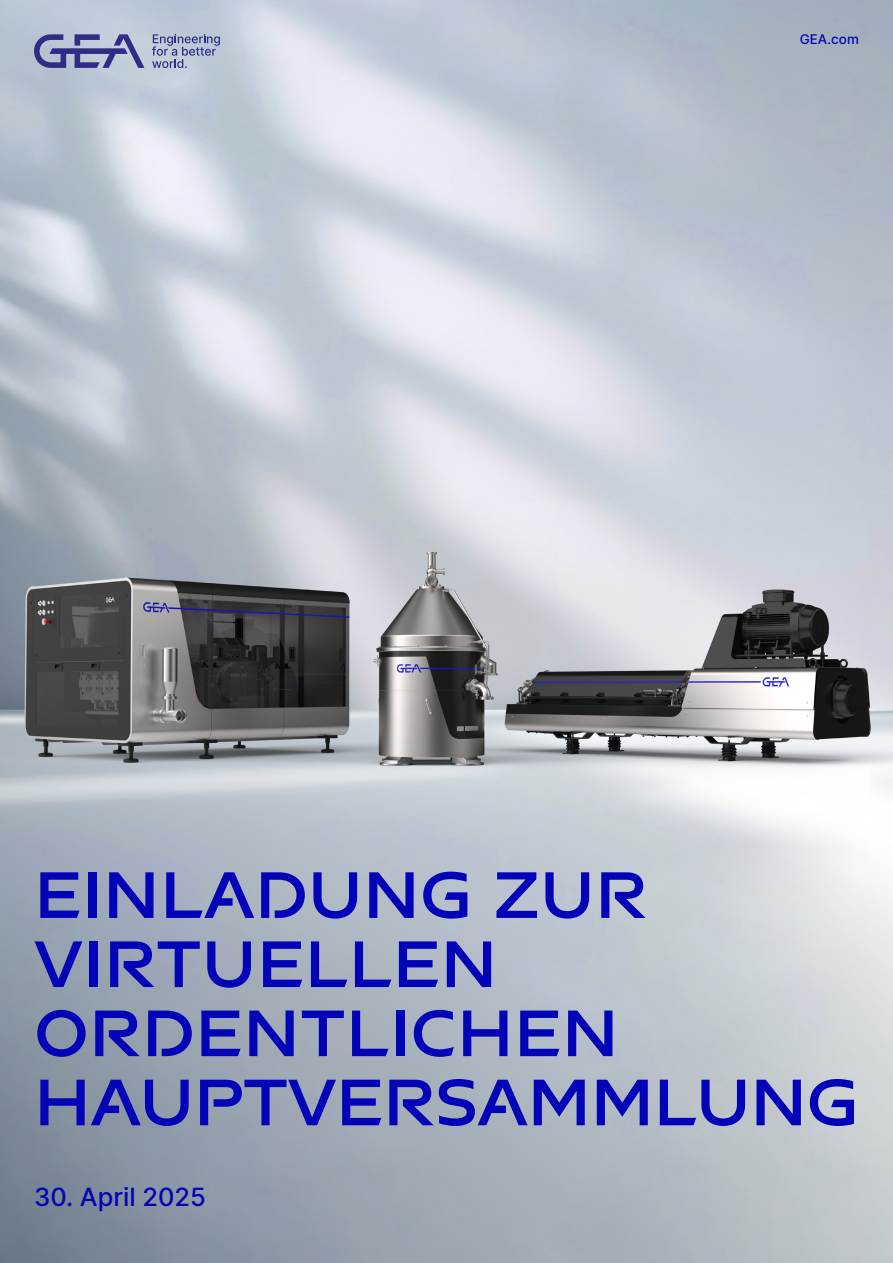
<style>
.page{position:relative;width:893px;height:1263px;background:#fff}
.page>*{position:absolute;margin:0;border:0;box-sizing:border-box;transform-origin:0 0}
.t1{font:700 69.15px/69.2px "GEA Sans";color:#0303b8}
.t2{font:500 25.5px "Inter";color:#0303b8}
.t3{font:500 13.5px "Inter";color:#0303b8}
</style>
<div class="page">
<img style="left:0;top:0;width:893px;height:1263px">
<svg style="left:34px;top:34px;width:110px;height:34px;background:#8187b4"></svg>
<svg style="left:152px;top:34px;width:68px;height:34px;background:#9da6c4"></svg>
<p class="t3" style="left:800px;top:29px;width:61px">GEA.com</p>
<p class="t1" style="left:34px;top:858px;width:826px">EINLADUNG ZUR<br>VIRTUELLEN<br>ORDENTLICHEN<br>HAUPTVERSAMMLUNG</p>
<p class="t2" style="left:34px;top:1178px;width:174px">30. April 2025</p>
</div>
